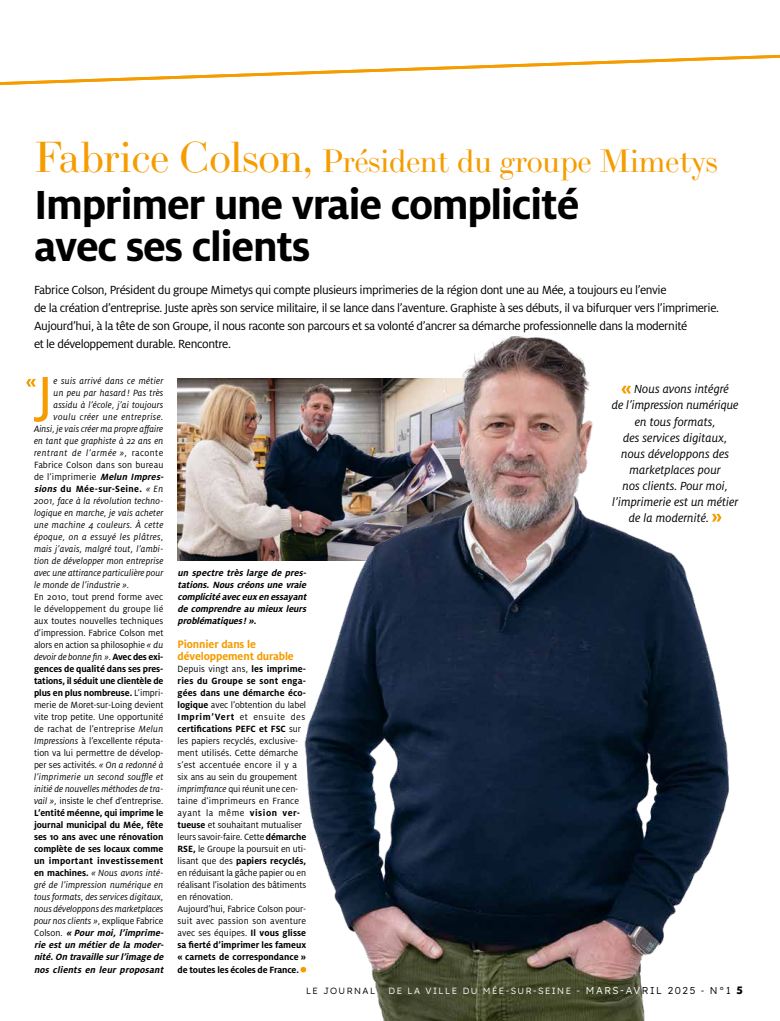
<style>
.page{position:relative;width:780px;height:1021px;background:#fff}
.page>*{position:absolute;margin:0;border:0;box-sizing:border-box;transform-origin:0 0}
.t1{font:67.9px "Milo OT";color:#f59c00}
.t2{font:700 45px/42px "Milo OT";letter-spacing:-.03em;color:#000}
.t3{font:32px "LTC Bodoni 175 Pro";letter-spacing:-.01em;color:#f59c00}
.t4{font:13px/18px "Milo OT";letter-spacing:-.03em;color:#000}
.t5{font:italic 13px "Milo OT";color:#000}
.t6{font:700 12px/12px "Milo OT";letter-spacing:-.01em;color:#f59c00}
.t7{font:10px/12px "Milo OT";letter-spacing:-.005em;color:#000}
.t8{font:italic 10px "Milo OT";letter-spacing:.01em;color:#000}
.t9{font:italic 700 10px/12px "Milo OT";color:#000;text-align:justify}
.t10{font:700 10px "Milo OT";letter-spacing:-.005em;color:#000}
.t11{font:italic 10px "Milo OT";letter-spacing:.03em;color:#000}
.t12{font:italic 10px "Milo OT";letter-spacing:.035em;color:#000}
.t13{font:10px "Milo OT";letter-spacing:.02em;color:#000}
.t14{font:italic 10px "Milo OT";letter-spacing:.055em;color:#000}
.t15{font:10px "Milo OT";letter-spacing:.015em;color:#000}
.t16{font:700 10px "Milo OT";letter-spacing:.025em;color:#000}
.t17{font:italic 10px "Milo OT";letter-spacing:.04em;color:#000}
.t18{font:700 10px "Milo OT";letter-spacing:.03em;color:#000}
.t19{font:300 9px "Readex Pro";letter-spacing:.16em;color:#fff}
.t20{font:300 9px "Readex Pro";letter-spacing:.16em;color:#000}
.s1{font-size:43px}
.s2{font-style:normal}
.s3{font-weight:700;font-style:italic}
.s4{font-style:italic}
.s5{font-weight:400;font-style:italic}
.s6{font-weight:700;font-style:normal}
.s7{font-weight:400}
.s8{font-weight:400;font-style:normal}
.s9{font-weight:700}
.s10{font-size:10px}
.s11{font-size:10px;color:#000}
.s12{color:#000}
.s13{font-family:"Effra";font-weight:800;font-size:12px;color:#000}
</style>
<div class="page">
<img style="left:178px;top:379px;width:74px;height:181px">
<svg style="left:0;top:55px;width:780px;height:30px"></svg>
<img style="left:252px;top:336px;width:477px;height:684px">
<svg style="left:26px;top:379px;width:10px;height:7px"></svg>
<h3 class="t3" style="left:34px;top:140px;width:685px"><span class="s1">Fabrice Colson,</span> Président du groupe Mimetys</h3>
<h2 class="t2" style="left:34px;top:184px;width:547px">Imprimer une vraie complicité avec ses clients</h2>
<p class="t4" style="left:34px;top:280px;width:686px">Fabrice Colson, Président du groupe Mimetys qui compte plusieurs imprimeries de la région dont une au Mée, a toujours eu l’envie<br>de la création d’entreprise. Juste après son service militaire, il se lance dans l’aventure. Graphiste à ses débuts, il va bifurquer vers l’imprimerie.<br>Aujourd’hui, à la tête de son Groupe, il nous raconte son parcours et sa volonté d’ancrer sa démarche professionnelle dans la modernité<br>et le développement durable. Rencontre.</p>
<h3 class="t5" style="left:634px;top:382px;width:96px">Nous avons intégré</h3>
<h3 class="t5" style="left:612px;top:398px;width:128px">de l’impression numérique</h3>
<h3 class="t5" style="left:634px;top:414px;width:82px">en tous formats,</h3>
<h3 class="t5" style="left:623px;top:430px;width:105px">des services digitaux,</h3>
<h3 class="t5" style="left:621px;top:446px;width:109px">nous développons des</h3>
<h3 class="t5" style="left:629px;top:462px;width:93px">marketplaces pour</h3>
<h3 class="t5" style="left:622px;top:478px;width:107px">nos clients. Pour moi,</h3>
<h3 class="t5" style="left:612px;top:494px;width:128px">l’imprimerie est un métier</h3>
<h3 class="t5" style="left:629px;top:510px;width:82px">de la modernité.</h3>
<h1 class="t1" style="left:36px;top:353px;width:19px">J</h1>
<p class="t11" style="left:54px;top:375px;width:111px">e suis arrivé dans ce métier</p>
<p class="t8" style="left:54px;top:387px;width:111px">un peu par hasard ! Pas très</p>
<p class="t8" style="left:54px;top:399px;width:111px">assidu à l’école, j’ai toujours</p>
<p class="t17" style="left:54px;top:411px;width:111px">voulu créer une entreprise.</p>
<p class="t8" style="left:34px;top:423px;width:131px">Ainsi, je vais créer ma propre affaire</p>
<p class="t8" style="left:34px;top:435px;width:131px">en tant que graphiste à 22 ans en</p>
<p class="t14" style="left:34px;top:447px;width:131px">rentrant de l’armée », <span class="s2">raconte</span></p>
<p class="t7" style="left:34px;top:459px;width:131px">Fabrice Colson dans son bureau</p>
<p class="t15" style="left:34px;top:471px;width:133px">de l’imprimerie <span class="s3">Melun Impres-</span></p>
<p class="t18" style="left:34px;top:483px;width:131px"><span class="s4">sions</span> du Mée-sur-Seine. <span class="s5">« En</span></p>
<p class="t8" style="left:34px;top:495px;width:131px">2001, face à la révolution techno-</p>
<p class="t8" style="left:34px;top:507px;width:131px">logique en marche, je vais acheter</p>
<p class="t11" style="left:34px;top:519px;width:131px">une machine 4 couleurs. À cette</p>
<p class="t12" style="left:34px;top:531px;width:131px">époque, on a essuyé les plâtres,</p>
<p class="t8" style="left:34px;top:543px;width:131px">mais j’avais, malgré tout, l’ambi-</p>
<p class="t8" style="left:34px;top:555px;width:131px">tion de développer mon entreprise</p>
<p class="t8" style="left:34px;top:567px;width:131px">avec une attirance particulière pour</p>
<p class="t8" style="left:34px;top:579px;width:97px">le monde de l’industrie »<span class="s2">.</span></p>
<p class="t7" style="left:34px;top:591px;width:131px">En 2010, tout prend forme avec</p>
<p class="t7" style="left:34px;top:603px;width:131px">le développement du groupe lié</p>
<p class="t7" style="left:34px;top:615px;width:131px">aux toutes nouvelles techniques</p>
<p class="t7" style="left:34px;top:627px;width:131px">d’impression. Fabrice Colson met</p>
<p class="t7" style="left:34px;top:639px;width:131px">alors en action sa philosophie <span class="s4">« du</span></p>
<p class="t8" style="left:34px;top:651px;width:131px">devoir de bonne fin »<span class="s2">.</span> <span class="s6">Avec des exi-</span></p>
<p class="t10" style="left:34px;top:663px;width:131px">gences de qualité dans ses pres-</p>
<p class="t10" style="left:34px;top:675px;width:131px">tations, il séduit une clientèle de</p>
<p class="t10" style="left:34px;top:687px;width:131px">plus en plus nombreuse. <span class="s7">L’impri-</span></p>
<p class="t7" style="left:34px;top:699px;width:131px">merie de Moret-sur-Loing devient</p>
<p class="t7" style="left:34px;top:711px;width:131px">vite trop petite. Une opportunité</p>
<p class="t13" style="left:34px;top:723px;width:131px">de rachat de l’entreprise <span class="s4">Melun</span></p>
<p class="t7" style="left:34px;top:735px;width:131px"><span class="s4">Impressions</span> à l’excellente réputa-</p>
<p class="t7" style="left:34px;top:747px;width:131px">tion va lui permettre de dévelop-</p>
<p class="t7" style="left:34px;top:759px;width:131px">per ses activités. <span class="s4">« On a redonné à</span></p>
<p class="t8" style="left:34px;top:771px;width:131px">l’imprimerie un second souffle et</p>
<p class="t8" style="left:34px;top:783px;width:131px">initié de nouvelles méthodes de tra-</p>
<p class="t7" style="left:34px;top:795px;width:131px"><span class="s4">vail »,</span> insiste le chef d’entreprise.</p>
<p class="t10" style="left:34px;top:807px;width:131px">L’entité méenne, qui imprime le</p>
<p class="t10" style="left:34px;top:819px;width:131px">journal municipal du Mée, fête</p>
<p class="t10" style="left:34px;top:831px;width:131px">ses 10 ans avec une rénovation</p>
<p class="t10" style="left:34px;top:843px;width:131px">complète de ses locaux comme</p>
<p class="t16" style="left:34px;top:855px;width:131px">un important investissement</p>
<p class="t8" style="left:34px;top:867px;width:131px"><span class="s6">en machines.</span> « Nous avons inté-</p>
<p class="t8" style="left:34px;top:879px;width:131px">gré de l’impression numérique en</p>
<p class="t8" style="left:34px;top:891px;width:131px">tous formats, des services digitaux,</p>
<p class="t8" style="left:34px;top:903px;width:131px">nous développons des marketplaces</p>
<p class="t8" style="left:34px;top:915px;width:131px">pour nos clients », <span class="s2">explique Fabrice</span></p>
<p class="t9" style="left:34px;top:927px;width:133px"><span class="s8">C o l s o n .</span> « Pour moi, l’imprime-</p>
<p class="t9" style="left:34px;top:939px;width:133px">rie est un métier de la moder-</p>
<p class="t9" style="left:34px;top:951px;width:133px">nité.On travaille surl’image de</p>
<p class="t9" style="left:34px;top:963px;width:133px">nos clients en leur proposant</p>
<p class="t9" style="left:177px;top:567px;width:133px">un spectre très large de pres&shy;tations. Nous créons une vraie complicité aveceux en essayant de comprendre au mieux leurs problématiques ! »<span class="s2">.</span></p>
<p class="t6" style="left:177px;top:638px;width:118px">Pionnier dans le développement durable</p>
<p class="t7" style="left:177px;top:663px;width:130px">Depuis vingt ans, <span class="s9">les imprime&shy;ries du Groupe se sont enga&shy;gées dans une démarche éco&shy;logique</span> avec l’obtention du label<br><span class="s9">Imprim’Vert</span> et ensuite des <span class="s9">certifications PEFC et FSC</span> sur les papiers recyclés, exclusive&shy;ment utilisés. Cette démarche s’est accentuée encore il y a six ans au sein du groupement <span class="s4">imprimfrance</span> qui réunit une cen&shy;taine d’imprimeurs en France ayant la même <span class="s9">vision ver&shy;tueuse</span> et souhaitant mutualiser leurs savoir-faire. Cette <span class="s9">démarche<br>RSE,</span> le Groupe la poursuit en uti&shy;lisant que des <span class="s9">papiers recyclés, </span>en réduisant la gâche papier ou en réalisant l’isolation des bâtiments en rénovation.<br>Aujourd’hui, Fabrice Colson pour&shy;suit avec passion son aventure avec ses équipes. <span class="s9">Il vous glisse sa fierté d’imprimer les fameux « carnets de correspondance » de toutes les écoles de France.</span></p>
<p class="t20" style="left:306px;top:983px;width:71px">LE JOURNAL</p>
<p class="t19" style="left:388px;top:983px;width:356px">DE LA VILLE DU MÉE-SUR-SEINE - <span class="s10">MARS-AV</span><span class="s11">RIL 2025</span> <span class="s12">-</span> <span class="s11">N°1</span> <span class="s13">5</span></p>
</div>
